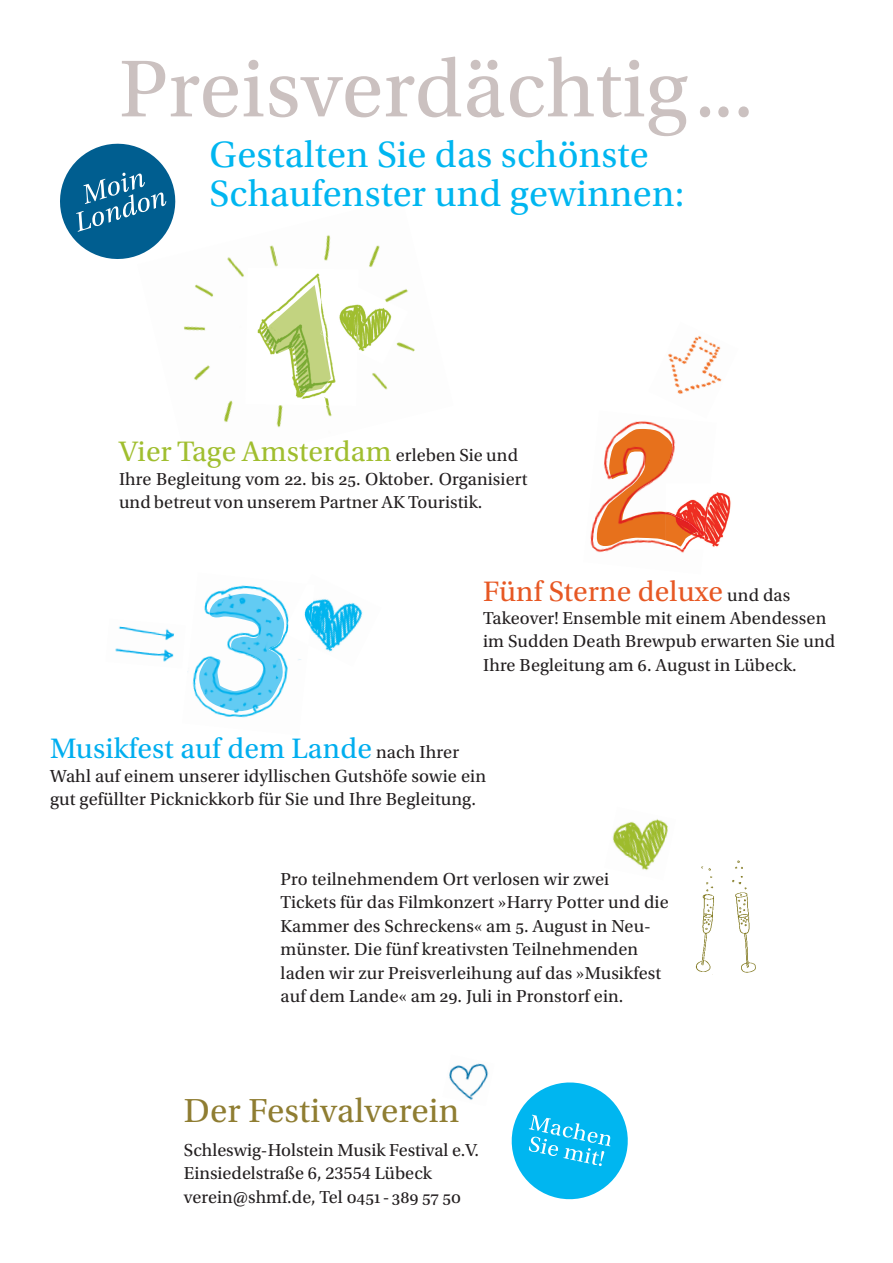
<style>
.page{position:relative;width:893px;height:1263px;background:#fff}
.page>*{position:absolute;margin:0;border:0;box-sizing:border-box;transform-origin:0 0}
.t1{font:84.9px "Utopia Std";letter-spacing:.005em;color:#cbc1c0}
.t2{font:38.4px/38.5px "Utopia Std";letter-spacing:.005em;color:#00b6f0}
.t3{font:35.1px "Utopia Std";letter-spacing:.005em;color:#8f7d32}
.t4{font:29.7px "Utopia Std";letter-spacing:.005em;color:#a0be2f}
.t5{font:29.7px "Utopia Std";letter-spacing:.005em;color:#00aeef}
.t6{font:29.7px "Utopia Std";letter-spacing:.005em;color:#e75824}
.t7{font:18.45px/23.4px "Utopia Std";letter-spacing:.005em;color:#231f20}
.t8{font:18.3px/23.4px "Utopia Std";letter-spacing:.005em;color:#231f20}
.s1{font-size:18.3px;color:#231f20}
.s2{font-size:18.45px;color:#231f20}
</style>
<div class="page">
<svg style="left:511px;top:1082px;width:117px;height:118px"></svg>
<img style="left:187px;top:585px;width:114px;height:133px">
<img style="left:115px;top:626px;width:59px;height:36px">
<img style="left:315px;top:599px;width:48px;height:53px">
<img style="left:283px;top:585px;width:32px;height:60px">
<img style="left:197px;top:594px;width:89px;height:117px">
<img style="left:590px;top:421px;width:95px;height:132px">
<img style="left:668px;top:336px;width:54px;height:58px">
<img style="left:596px;top:429px;width:79px;height:117px">
<img style="left:710px;top:492px;width:21px;height:55px">
<img style="left:666px;top:483px;width:44px;height:67px">
<img style="left:666px;top:512px;width:32px;height:34px">
<img style="left:195px;top:246px;width:75px;height:46px">
<img style="left:270px;top:235px;width:110px;height:32px">
<img style="left:184px;top:292px;width:30px;height:39px">
<img style="left:338px;top:250px;width:42px;height:17px">
<img style="left:194px;top:365px;width:16px;height:16px">
<img style="left:408px;top:346px;width:7px;height:6px">
<img style="left:372px;top:373px;width:16px;height:17px">
<img style="left:224px;top:400px;width:59px;height:28px">
<img style="left:326px;top:406px;width:4px;height:10px">
<img style="left:257px;top:319px;width:64px;height:79px">
<img style="left:321px;top:357px;width:15px;height:41px">
<img style="left:247px;top:267px;width:74px;height:25px">
<img style="left:245px;top:398px;width:85px;height:8px">
<img style="left:264px;top:285px;width:67px;height:108px">
<img style="left:358px;top:289px;width:50px;height:63px">
<img style="left:322px;top:285px;width:36px;height:67px">
<svg style="left:320px;top:330px;width:3px;height:5px"></svg>
<img style="left:449px;top:1063px;width:40px;height:37px">
<img style="left:695px;top:860px;width:61px;height:115px">
<img style="left:612px;top:819px;width:56px;height:52px">
<svg style="left:60px;top:143px;width:116px;height:116px"></svg>
<h1 class="t1" style="left:119px;top:43px;width:637px">Preisverdächtig ...</h1>
<h2 class="t2" style="left:209px;top:136px;width:476px">Gestalten Sie das schönste<br>Schaufenster und gewinnen:</h2>
<h3 class="t4" style="left:119px;top:435px;width:400px">Vier Tage Amsterdam <span class="s1">erleben Sie und</span></h3>
<p class="t8" style="left:119px;top:467px;width:410px">Ihre Begleitung vom 22. bis 25. Oktober. Organisiert und betreut von unserem Partner AK Touristik.</p>
<h3 class="t6" style="left:483px;top:575px;width:309px">Fünf Sterne deluxe <span class="s1">und das</span></h3>
<p class="t8" style="left:483px;top:607px;width:354px">Takeover! Ensemble mit einem Abendessen im Sudden Death Brewpub erwarten Sie und<br>Ihre Begleitung am 6. August in Lübeck.</p>
<h3 class="t5" style="left:50px;top:733px;width:411px">Musikfest auf dem Lande <span class="s2">nach Ihrer</span></h3>
<p class="t7" style="left:50px;top:764px;width:438px">Wahl auf einem unserer idyllischen Gutshöfe sowie ein gut gefüllter Picknickkorb für Sie und Ihre Begleitung.</p>
<p class="t8" style="left:281px;top:868px;width:390px">Pro teilnehmendem Ort verlosen wir zwei Tickets für das Filmkonzert »Harry Potter und die Kammer des Schreckens« am 5. August in Neu&shy;münster. Die fünf kreativsten Teilnehmenden laden wir zur Preisverleihung auf das »Musikfest auf dem Lande« am 29. Juli in Pronstorf ein.</p>
<h3 class="t3" style="left:184px;top:1091px;width:277px">Der Festivalverein</h3>
<p class="t8" style="left:184px;top:1138px;width:296px">Schleswig-Holstein Musik Festival e. V.<br>Einsiedelstraße 6, 23554 Lübeck verein@shmf.de, Tel 0451 - 389 57 50</p>
</div>
